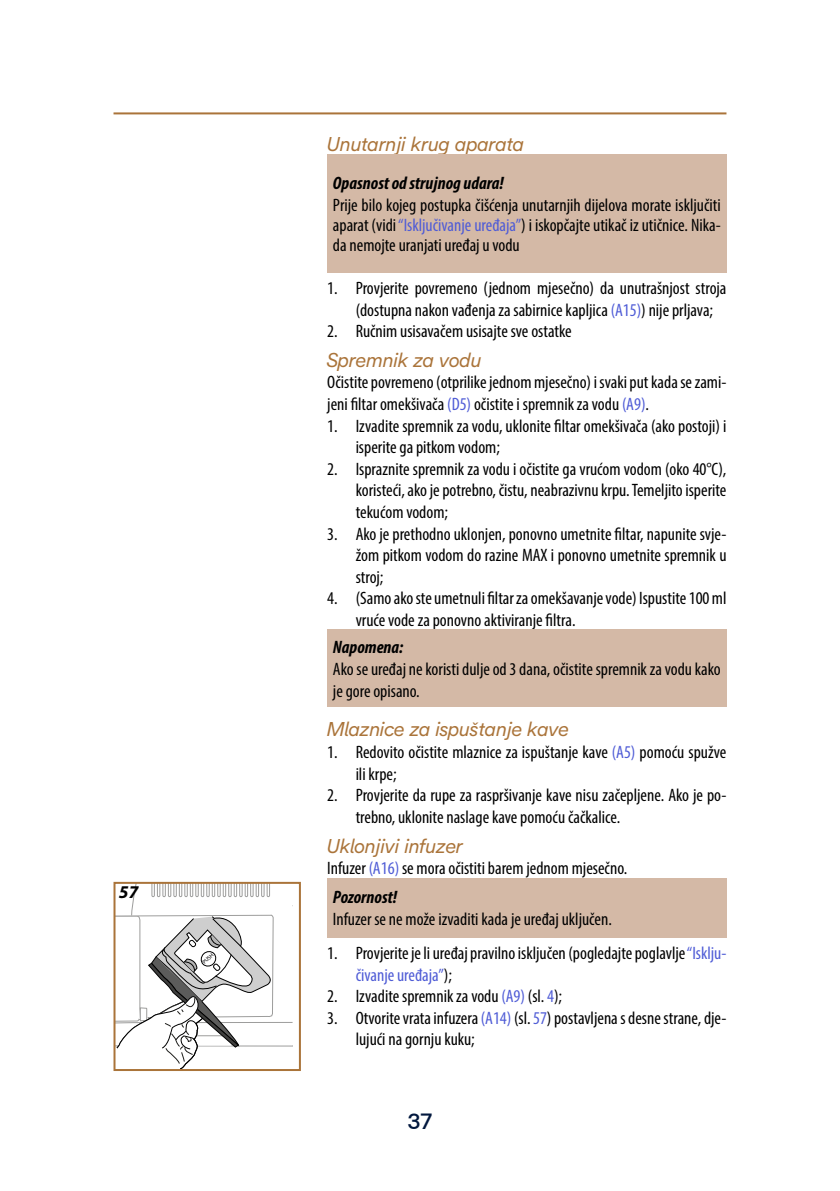
<style>
.page{position:relative;width:840px;height:1191px;background:#fff}
.page>*{position:absolute;margin:0;border:0;box-sizing:border-box;transform-origin:0 0}
.t1{font:500 22px "De Longhi Sans";color:#02183e}
.sottoparagrafo{font:italic 20px "De Longhi Sans";color:#aa743a}
.testo{font:condensed 18px/21.6px "Myriad Pro";color:#000}
.pericoli{font:italic 700 condensed 18px "Myriad Pro";color:#000}
.numero_figura{font:italic 700 18px "Myriad Pro";color:#000}
.t2{font:5.6px "Myriad Pro";color:#020203}
.s1{color:#4f5cd6}
</style>
<div class="page">
<hr style="left:113px;top:112px;width:613px;height:2px;background:#aa743a">
<div style="left:327px;top:154px;width:399px;height:118px;background:#d4b9a6"></div>
<div style="left:327px;top:629px;width:399px;height:77px;background:#d4b9a6"></div>
<div style="left:327px;top:877px;width:399px;height:60px;background:#d4b9a6"></div>
<svg style="left:116px;top:885px;width:176px;height:183px"></svg>
<div style="left:113px;top:882px;width:188px;height:189px;border:2px solid #aa743a"></div>
<p class="numero_figura" style="left:119px;top:880px;width:21px">57</p>
<p class="t2" style="left:201px;top:960px;width:14px;rotate:-45deg">PUSH</p>
<p class="sottoparagrafo" style="left:327px;top:131px;width:198px">Unutarnji krug aparata</p>
<p class="pericoli" style="left:333px;top:172px;width:172px">Opasnost od strujnog udara!</p>
<p class="testo" style="left:333px;top:195px;width:389px;line-height:20px;text-align:justify">Prije bilo kojeg postupka čišćenja unutarnjih dijelova morate isključiti aparat (vidi<span class="s1">“Isključivanje uređaja”</span>) i iskopčajte utikač iz utičnice. Nika&shy;da nemojte uranjati uređaj u vodu</p>
<p class="testo" style="left:355px;top:277px;width:372px;text-indent:-28px">1. Provjerite povremeno (jednom mjesečno) da unutrašnjost stroja (dostupna nakon vađenja za sabirnice kapljica <span class="s1">(A15)</span>) nije prljava;</p>
<p class="testo" style="left:327px;top:320px;width:246px">2. Ručnim usisavačem usisajte sve ostatke</p>
<p class="sottoparagrafo" style="left:327px;top:348px;width:156px">Spremnik za vodu</p>
<p class="testo" style="left:327px;top:371px;width:400px">Očistite povremeno (otprilike jednom mjesečno) i svaki put kada se zami&shy;jeni filtar omekšivača <span class="s1">(D5)</span> očistite i spremnik za vodu <span class="s1">(A9)</span>.</p>
<p class="testo" style="left:355px;top:415px;width:372px;text-indent:-28px">1. Izvadite spremnik za vodu, uklonite filtar omekšivača (ako postoji) i isperite ga pitkom vodom;</p>
<p class="testo" style="left:355px;top:458px;width:372px;text-align:justify;text-indent:-28px">2. Ispraznite spremnik za vodu i očistite ga vrućom vodom (oko 40°C), koristeći, ako je potrebno, čistu, neabrazivnu krpu. Temeljito isperite tekućom vodom;</p>
<p class="testo" style="left:355px;top:523px;width:372px;text-align:justify;text-indent:-28px">3. Ako je prethodno uklonjen, ponovno umetnite filtar, napunite svje&shy;žom pitkom vodom do razine MAX i ponovno umetnite spremnik u stroj;</p>
<p class="testo" style="left:355px;top:587px;width:372px;text-indent:-28px">4. (Samo ako ste umetnuli filtar za omekšavanje vode) Ispustite 100 ml vruće vode za ponovno aktiviranje filtra.</p>
<p class="pericoli" style="left:333px;top:636px;width:72px">Napomena:</p>
<p class="testo" style="left:333px;top:658px;width:389px">Ako se uređaj ne koristi dulje od 3 dana, očistite spremnik za vodu kako je gore opisano.</p>
<p class="sottoparagrafo" style="left:327px;top:717px;width:243px">Mlaznice za ispuštanje kave</p>
<p class="testo" style="left:355px;top:741px;width:372px;text-indent:-28px">1. Redovito očistite mlaznice za ispuštanje kave <span class="s1">(A5)</span> pomoću spužve ili krpe;</p>
<p class="testo" style="left:355px;top:784px;width:372px;text-indent:-28px">2. Provjerite da rupe za raspršivanje kave nisu začepljene. Ako je po&shy;trebno, uklonite naslage kave pomoću čačkalice.</p>
<p class="sottoparagrafo" style="left:327px;top:833px;width:137px">Uklonjivi infuzer</p>
<p class="testo" style="left:327px;top:857px;width:301px">Infuzer <span class="s1">(A16)</span> se mora očistiti barem jednom mjesečno.</p>
<p class="pericoli" style="left:333px;top:886px;width:66px">Pozornost!</p>
<p class="testo" style="left:333px;top:908px;width:280px">Infuzer se ne može izvaditi kada je uređaj uključen.</p>
<p class="testo" style="left:355px;top:942px;width:372px;text-indent:-28px">1. Provjerite je li uređaj pravilno isključen (pogledajte poglavlje <span class="s1">“Isklju&shy;čivanje uređaja”</span>);</p>
<p class="testo" style="left:327px;top:985px;width:236px">2. Izvadite spremnik za vodu <span class="s1">(A9)</span> (sl. <span class="s1">4</span>);</p>
<p class="testo" style="left:355px;top:1006px;width:372px;text-indent:-28px">3. Otvorite vrata infuzera <span class="s1">(A14)</span> (sl. <span class="s1">57</span>) postavljena s desne strane, dje&shy;lujući na gornju kuku;</p>
<p class="t1" style="left:407px;top:1108px;width:26px">37</p>
</div>
